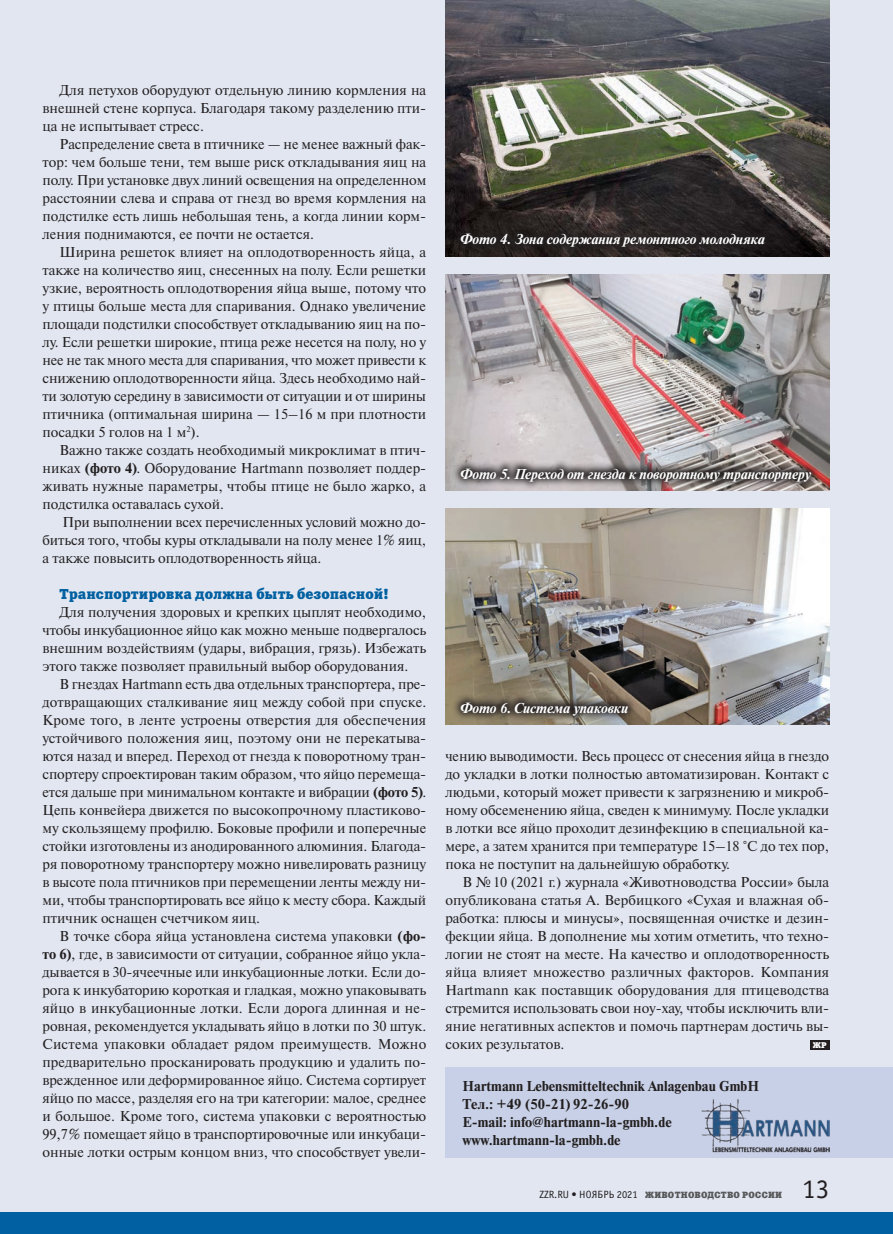
<style>
.page{position:relative;width:893px;height:1234px;background:#fff}
.page>*{position:absolute;margin:0;border:0;box-sizing:border-box;transform-origin:0 0}
.t1{font:27px "Officina Sans C";color:#231f20}
.t2{font:14.25px/18px "Newton C";color:#231f20;text-align:justify}
.t3{font:700 14.25px/18px "Newton C";color:#231f20}
.t4{font:italic 700 14.25px "Newton C";letter-spacing:-.01em;color:#fff}
.t5{font:14.25px "Xenia C";color:#0160a1}
.t6{font:9px "Xenia C";letter-spacing:.025em;color:#57585a}
.t7{font:8.25px "Xenia C";color:#fff}
.s1{font-weight:700}
.s2{font-family:"Officina Sans C";font-size:10.5px;color:#231f20}
</style>
<div class="page">
<div style="left:0;top:0;width:893px;height:1233px;background:#e1e6f1"></div>
<div style="left:445px;top:1067px;width:448px;height:90px;background:#c7d0e6"></div>
<div style="left:810px;top:1039px;width:19px;height:10px;background:#231f20"></div>
<img style="left:445px;top:0;width:384px;height:257px">
<img style="left:445px;top:274px;width:384px;height:216px">
<img style="left:445px;top:509px;width:384px;height:215px">
<img style="left:702px;top:1099px;width:127px;height:53px">
<div style="left:0;top:1212px;width:893px;height:21px;background:#0160a1"></div>
<div style="left:452px;top:225px;width:321px;height:31px;background:#231f20"></div>
<svg style="left:452px;top:459px;width:368px;height:31px;background:#807877"></svg>
<svg style="left:452px;top:693px;width:184px;height:30px;background:#6a6255"></svg>
<p class="t2" style="left:43px;top:81px;width:385px;text-indent:17px">Для петухов оборудуют отдельную линию кормления на внешней стене корпуса. Благодаря такому разделению пти‑ ца не испытывает стресс.</p>
<p class="t2" style="left:42px;top:135px;width:385px;text-indent:17px">Распределение света в птичнике — не менее важный фак‑ тор: чем больше тени, тем выше риск откладывания яиц на полу. При установке двух линий освещения на определенном расстоянии слева и справа от гнезд во время кормления на подстилке есть лишь небольшая тень, а когда линии корм‑ ления поднимаются, ее почти не остается.</p>
<p class="t2" style="left:42px;top:243px;width:385px;text-indent:17px">Ширина решеток влияет на оплодотворенность яйца, а также на количество яиц, снесенных на полу. Если решетки узкие, вероятность оплодотворения яйца выше, потому что у птицы больше места для спаривания. Однако увеличение площади подстилки способствует откладыванию яиц на по‑ лу. Если решетки широкие, птица реже несется на полу, но у нее не так много места для спаривания, что может привести к снижению оплодотворенности яйца. Здесь необходимо най‑ ти золотую середину в зависимости от ситуации и от ширины птичника (оптимальная ширина — 15–16 м при плотности посадки 5 голов на 1 м<sup>2</sup>).</p>
<p class="t2" style="left:43px;top:441px;width:385px;text-indent:17px">Важно также создать необходимый микроклимат в птич‑ никах <span class="s1">(фото 4)</span>. Оборудование Hartmann позволяет поддер‑ живать нужные параметры, чтобы птице не было жарко, а подстилка оставалась сухой.</p>
<p class="t2" style="left:43px;top:513px;width:385px;text-indent:20px">При выполнении всех перечисленных условий можно до‑ биться того, чтобы куры откладывали на полу менее 1% яиц, а также повысить оплодотворенность яйца.</p>
<p class="t5" style="left:60px;top:585px;width:330px">Транспортировка должна быть безопасной!</p>
<p class="t2" style="left:43px;top:603px;width:385px;text-indent:17px">Для получения здоровых и крепких цыплят необходимо, чтобы инкубационное яйцо как можно меньше подвергалось внешним воздействиям (удары, вибрация, грязь). Избежать этого также позволяет правильный выбор оборудования.</p>
<p class="t2" style="left:43px;top:675px;width:385px;text-indent:17px">В гнездах Hartmann есть два отдельных транспортера, пре‑ дотвращающих сталкивание яиц между собой при спуске.<br>Кроме того, в ленте устроены отверстия для обеспечения устойчивого положения яиц, поэтому они не перекатыва‑ ются назад и вперед. Переход от гнезда к поворотному тран‑ спортеру спроектирован таким образом, что яйцо перемеща‑ ется дальше при минимальном контакте и вибрации <span class="s1">(фото 5)</span>.<br>Цепь конвейера движется по высокопрочному пластиково‑ му скользящему профилю. Боковые профили и поперечные стойки изготовлены из анодированного алюминия. Благода‑ ря поворотному транспортеру можно нивелировать разницу в высоте пола птичников при перемещении ленты между ни‑ ми, чтобы транспортировать все яйцо к месту сбора. Каждый птичник оснащен счетчиком яиц.</p>
<p class="t2" style="left:42px;top:927px;width:385px;text-indent:17px">В точке сбора яйца установлена система упаковки <span class="s1">(фо&shy;то 6)</span>, где, в зависимости от ситуации, собранное яйцо укла‑ дывается в 30‑ячеечные или инкубационные лотки. Если до‑ рога к инкубаторию короткая и гладкая, можно упаковывать яйцо в инкубационные лотки. Если дорога длинная и не‑ ровная, рекомендуется укладывать яйцо в лотки по 30 штук.<br>Система упаковки обладает рядом преимуществ. Можно предварительно просканировать продукцию и удалить по‑ врежденное или деформированное яйцо. Система сортирует яйцо по массе, разделяя его на три категории: малое, среднее и большое. Кроме того, система упаковки с вероятностью 99,7% помещает яйцо в транспортировочные или инкубаци‑ онные лотки острым концом вниз, что способствует увели‑</p>
<p class="t4" style="left:460px;top:232px;width:306px">Фото 4. Зона содержания ремонтного молодняка</p>
<p class="t4" style="left:460px;top:466px;width:352px">Фото 5. Переход от гнезда к поворотному транспортеру</p>
<p class="t4" style="left:460px;top:700px;width:169px">Фото 6. Система упаковки</p>
<p class="t2" style="left:445px;top:747px;width:385px">чению выводимости. Весь процесс от снесения яйца в гнездо до укладки в лотки полностью автоматизирован. Контакт с людьми, который может привести к загрязнению и микроб‑ ному обсеменению яйца, сведен к минимуму. После укладки в лотки все яйцо проходит дезинфекцию в специальной ка‑ мере, а затем хранится при температуре 15–18 °C до тех пор, пока не поступит на дальнейшую обработку.</p>
<p class="t2" style="left:445px;top:873px;width:385px;text-indent:17px">В №10 (2021 г.) журнала «Животноводства России» была опубликована статья А. Вербицкого «Сухая и влажная об‑ работка: плюсы и минусы», посвященная очистке и дезин‑ фекции яйца. В дополнение мы хотим отметить, что техно‑ логии не стоят на месте. На качество и оплодотворенность яйца влияет множество различных факторов. Компания Hartmann как поставщик оборудования для птицеводства стремится использовать свои ноу-хау, чтобы исключить вли‑ яние негативных аспектов и помочь партнерам достичь вы‑ соких результатов.</p>
<p class="t7" style="left:813px;top:1039px;width:15px">ЖР</p>
<p class="t3" style="left:462px;top:1077px;width:298px">Hartmann Lebensmitteltechnik Anlagenbau GmbH Tел.: +49 (50-21) 92‑26‑90<br>E-mail: info@hartmann-la-gmbh.de www.hartmann-la-gmbh.de</p>
<p class="t6" style="left:539px;top:1188px;width:244px"><span class="s2">ZZR.RU • НОЯБРЬ 2021</span> ЖИВОТНОВОДСТВО РОССИИ</p>
<h1 class="t1" style="left:802px;top:1174px;width:28px">13</h1>
</div>
